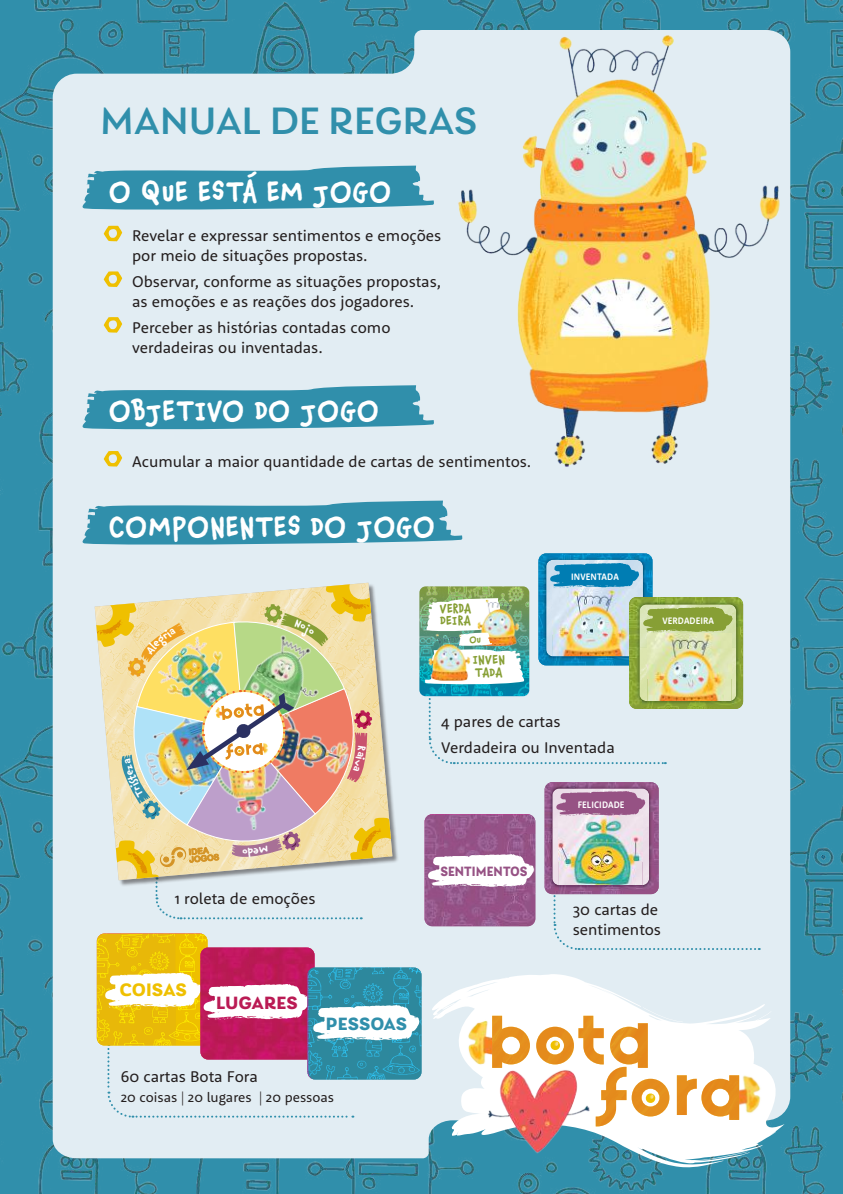
<style>
.page{position:relative;width:843px;height:1194px;background:#fff}
.page>*{position:absolute;margin:0;border:0;box-sizing:border-box;transform-origin:0 0}
.t1{font:500 40px "Laca";letter-spacing:.01em;color:#308fab}
.t2{font:700 32px "Chauncy Pro";letter-spacing:.015em;color:#fff}
.t3{font:700 19px "Laca";letter-spacing:.01em;color:#efc000}
.t4{font:700 18.6px "Laca";color:#ba1b54}
.t5{font:700 18.6px "Laca";letter-spacing:.01em;color:#308fab}
.t6{font:16px/20px "Rooney Sans";color:#241f1f}
.t7{font:700 14.2px/12.2px "Chauncy Pro";letter-spacing:.015em;color:#879f35}
.t8{font:700 14.2px "Laca";letter-spacing:.01em;color:#965284;scale:.9 1}
.t9{font:14px "Rooney Sans";color:#241f1f}
.t10{font:700 10.2px "Chauncy Pro";color:#879f35}
.t11{font:700 9.6px "Rooney Sans";letter-spacing:.015em;color:#fff;scale:.9 1}
.s1{font-family:"Frutiger LT Std";font-weight:300;font-stretch:condensed}
</style>
<div class="page">
<img style="left:0;top:0;width:842px;height:1194px">
<div style="left:53px;top:30px;width:737px;height:1128px;background:#e2edf3"></div>
<svg style="left:430px;top:974px;width:363px;height:194px"></svg>
<img style="left:461px;top:1017px;width:31px;height:51px">
<img style="left:739px;top:1073px;width:25px;height:43px">
<img style="left:492px;top:1016px;width:247px;height:110px">
<svg style="left:81px;top:166px;width:303px;height:46px;background:#4f9fb7"></svg>
<svg style="left:81px;top:385px;width:303px;height:46px;background:#4f9fb7"></svg>
<svg style="left:80px;top:501px;width:383px;height:46px;background:#53a1b9"></svg>
<img style="left:384px;top:17px;width:458px;height:468px">
<svg style="left:104px;top:226px;width:18px;height:15px"></svg>
<svg style="left:104px;top:271px;width:18px;height:16px"></svg>
<svg style="left:104px;top:317px;width:18px;height:16px"></svg>
<svg style="left:104px;top:451px;width:18px;height:16px"></svg>
<svg style="left:97px;top:933px;width:324px;height:186px;background:#c5b9ad"></svg>
<svg style="left:424px;top:814px;width:111px;height:112px"></svg>
<svg style="left:544px;top:782px;width:215px;height:169px;background:#d0d0d7"></svg>
<img style="left:481px;top:1063px;width:122px;height:96px">
<img style="left:419px;top:553px;width:324px;height:212px">
<div style="left:95px;top:583px;width:304px;height:304px;background:#241f1f;opacity:.5"></div>
<svg style="left:839px;top:0;width:4px;height:3px"></svg>
<svg style="left:839px;top:1191px;width:4px;height:3px"></svg>
<img style="left:95px;top:583px;width:297px;height:337px">
<h1 class="t1" style="left:100px;top:98px;width:378px">MANUAL DE REGRAS</h1>
<h2 class="t2" style="left:109px;top:172px;width:284px">O QUE ESTÁ EM JOGO</h2>
<p class="t6" style="left:132px;top:225px;width:311px">Revelar e expressar sentimentos e emoções por meio de situações propostas.</p>
<p class="t6" style="left:132px;top:271px;width:310px">Observar, conforme as situações propostas, as emoções e as reações dos jogadores.</p>
<p class="t6" style="left:132px;top:317px;width:260px">Perceber as histórias contadas como verdadeiras ou inventadas.</p>
<h2 class="t2" style="left:109px;top:392px;width:272px">OBJETIVO DO JOGO</h2>
<p class="t6" style="left:132px;top:451px;width:400px">Acumular a maior quantidade de cartas de sentimentos.</p>
<h2 class="t2" style="left:109px;top:507px;width:328px">COMPONENTES DO JOGO</h2>
<p class="t7" style="left:440px;top:602px;width:33px">VERDA<br>DEIRA</p>
<p class="t10" style="left:469px;top:633px;width:13px">OU</p>
<p class="t7" style="left:472px;top:652px;width:34px;line-height:12.8px">INVEN<br>TADA</p>
<p class="t11" style="left:571px;top:570px;width:55px">INVENTADA</p>
<p class="t6" style="left:441px;top:708px;width:175px;line-height:25.6px">4 pares de cartas<br>Verdadeira ou Inventada</p>
<p class="t8" style="left:440px;top:863px;width:98px">SENTIMENTOS</p>
<p class="t11" style="left:577px;top:798px;width:54px">FELICIDADE</p>
<p class="t11" style="left:662px;top:614px;width:59px">VERDADEIRA</p>
<p class="t6" style="left:175px;top:888px;width:142px">1 roleta de emoções</p>
<p class="t3" style="left:120px;top:978px;width:69px">COISAS</p>
<p class="t4" style="left:216px;top:992px;width:83px">LUGARES</p>
<p class="t5" style="left:326px;top:1013px;width:83px">PESSOAS</p>
<p class="t6" style="left:121px;top:1066px;width:138px">60 cartas Bota Fora</p>
<p class="t9" style="left:121px;top:1088px;width:215px">20 coisas <span class="s1">|</span> 20 lugares <span class="s1">|</span> 20 pessoas</p>
<p class="t6" style="left:572px;top:899px;width:90px">30 cartas de sentimentos</p>
</div>
